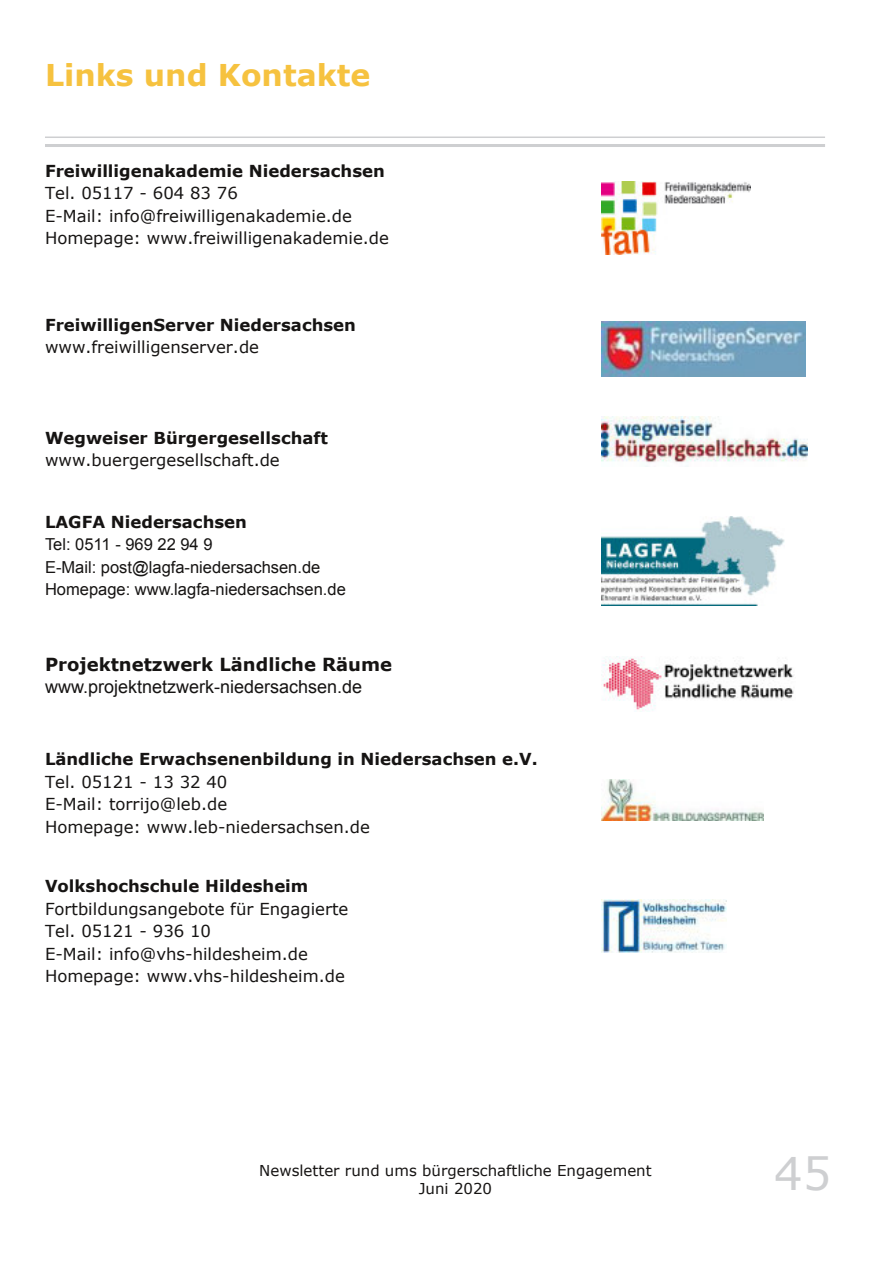
<style>
.page{position:relative;width:893px;height:1263px;background:#fff}
.page>*{position:absolute;margin:0;border:0;box-sizing:border-box;transform-origin:0 0}
.t1{font:45px "Verdana";color:#cecfd1}
.t2{font:700 30px "Verdana";color:#f6c23f}
.t3{font:18px "Arial";color:#161413}
.t4{font:700 18px "Verdana";color:#161413}
.t5{font:16.5px/22.5px "Verdana";color:#161413}
.t6{font:700 16.5px "Verdana";color:#161413}
.t7{font:16.5px/22.5px "Arial";color:#161413}
.t8{font:15px/18.3px "Verdana";color:#161413;text-align:center}
</style>
<div class="page">
<img style="left:601px;top:900px;width:126px;height:52px">
<img style="left:601px;top:779px;width:163px;height:41px">
<img style="left:601px;top:417px;width:206px;height:46px">
<img style="left:601px;top:322px;width:205px;height:54px">
<img style="left:601px;top:182px;width:149px;height:72px">
<img style="left:601px;top:517px;width:183px;height:89px">
<img style="left:601px;top:657px;width:193px;height:54px">
<hr style="left:45px;top:144px;width:780px;height:3px;background:#cecfd1">
<hr style="left:45px;top:136px;width:780px;height:2px;background:#cecfd1">
<h2 class="t2" style="left:45px;top:62px;width:327px">Links und Kontakte</h2>
<p class="t6" style="left:45px;top:163px;width:341px">Freiwilligenakademie Niedersachsen</p>
<p class="t5" style="left:45px;top:183px;width:345px">Tel. 05117 - 604 83 76<br>E-Mail: info@freiwilligenakademie.de<br>Homepage: www.freiwilligenakademie.de</p>
<p class="t6" style="left:45px;top:317px;width:312px">FreiwilligenServer Niedersachsen</p>
<p class="t5" style="left:45px;top:337px;width:216px">www.freiwilligenserver.de</p>
<p class="t6" style="left:45px;top:430px;width:284px">Wegweiser Bürgergesellschaft</p>
<p class="t5" style="left:45px;top:450px;width:236px">www.buergergesellschaft.de</p>
<p class="t6" style="left:45px;top:514px;width:203px">LAGFA Niedersachsen</p>
<p class="t7" style="left:45px;top:535px;width:302px">Tel: 0511 - 969 22 94 9<br>E-Mail: post@lagfa-niedersachsen.de<br>Homepage: www.lagfa-niedersachsen.de</p>
<p class="t4" style="left:45px;top:656px;width:349px">Projektnetzwerk Ländliche Räume</p>
<p class="t3" style="left:45px;top:680px;width:319px">www.projektnetzwerk-niedersachsen.de</p>
<p class="t6" style="left:45px;top:752px;width:494px">Ländliche Erwachsenenbildung in Niedersachsen e.V.</p>
<p class="t5" style="left:45px;top:772px;width:327px">Tel. 05121 - 13 32 40<br>E-Mail: torrijo@leb.de<br>Homepage: www.leb-niedersachsen.de</p>
<p class="t6" style="left:45px;top:879px;width:265px">Volkshochschule Hildesheim</p>
<p class="t5" style="left:45px;top:898px;width:305px">Fortbildungsangebote für Engagierte<br>Tel. 05121 - 936 10<br>E-Mail: info@vhs-hildesheim.de<br>Homepage: www.vhs-hildesheim.de</p>
<p class="t8" style="left:259px;top:1162px;width:394px">Newsletter rund ums bürgerschaftliche Engagement<br>Juni 2020</p>
<h1 class="t1" style="left:774px;top:1153px;width:59px">45</h1>
</div>
